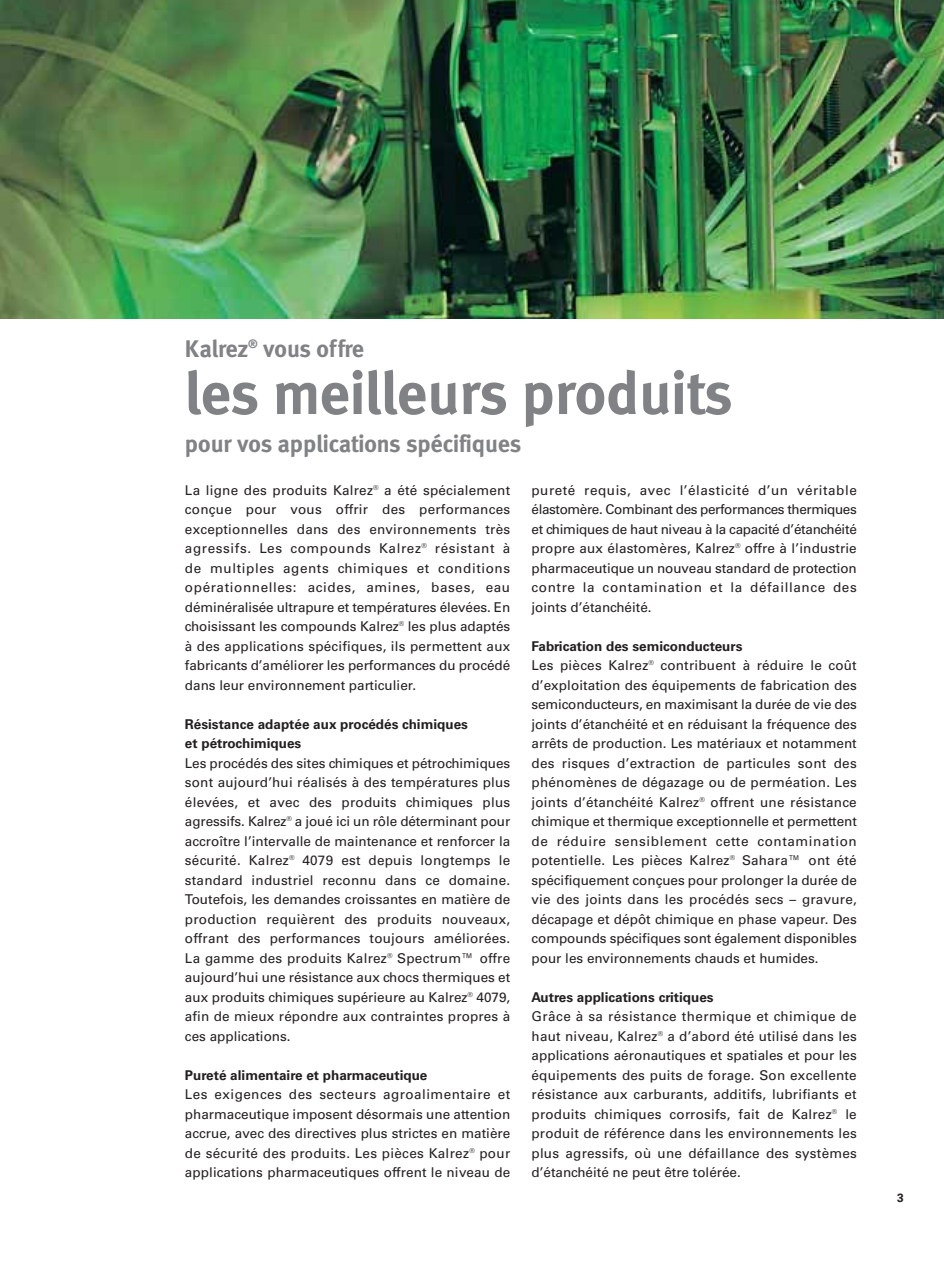
<style>
.page{position:relative;width:944px;height:1276px;background:#fff}
.page>*{position:absolute;margin:0;border:0;box-sizing:border-box;transform-origin:0 0}
.t1{font:700 60px "Meta";color:#808285}
.t2{font:700 24px "Meta";color:#808285}
.t3{font:13.5px/19.5px "Univers";color:#231f20;text-align:justify}
.t4{font:700 13.5px/19.5px "Univers";color:#231f20}
.t5{font:700 12px "Univers";color:#231f20}
.s1{font-weight:700}
</style>
<div class="page">
<img style="left:0;top:0;width:944px;height:319px">
<h2 class="t2" style="left:185px;top:340px;width:181px">Kalrez<sup>®</sup> vous offre</h2>
<h1 class="t1" style="left:185px;top:371px;width:549px">les meilleurs produits</h1>
<h2 class="t2" style="left:185px;top:434px;width:338px">pour vos applications spécifiques</h2>
<p class="t3" style="left:185px;top:481px;width:327px">La ligne des produits Kalrez<sup>®</sup> a été spécialement conçue pour vous offrir des performances exceptionnelles dans des environnements très agressifs. Les compounds Kalrez<sup>®</sup> résistant à de multiples agents chimiques et conditions opérationnelles: acides, amines, bases, eau déminéralisée ultrapure et températures élevées. En choisissant les compounds Kalrez<sup>®</sup> les plus adaptés à des applications spécifiques, ils permettent aux fabricants d’améliorer les performances du procédé dans leur environnement particulier.</p>
<p class="t4" style="left:185px;top:715px;width:284px">Résistance adaptée aux procédés chimiques et pétrochimiques</p>
<p class="t3" style="left:185px;top:754px;width:327px">Les procédés des sites chimiques et pétrochimiques sont aujourd’hui réalisés à des températures plus élevées, et avec des produits chimiques plus agressifs. Kalrez<sup>®</sup> a joué ici un rôle déterminant pour accroître l’intervalle de maintenance et renforcer la sécurité. Kalrez<sup>®</sup> 4079 est depuis longtemps le standard industriel reconnu dans ce domaine.<br>Toutefois, les demandes croissantes en matière de production requièrent des produits nouveaux, offrant des performances toujours améliorées.<br>La gamme des produits Kalrez<sup>®</sup> Spectrum™ offre aujourd’hui une résistance aux chocs thermiques et aux produits chimiques supérieure au Kalrez<sup>®</sup> 4079, afin de mieux répondre aux contraintes propres à ces applications.</p>
<p class="t4" style="left:185px;top:1066px;width:244px">Pureté alimentaire et pharmaceutique</p>
<p class="t3" style="left:185px;top:1086px;width:327px">Les exigences des secteurs agroalimentaire et pharmaceutique imposent désormais une attention accrue, avec des directives plus strictes en matière de sécurité des produits. Les pièces Kalrez<sup>®</sup> pour applications pharmaceutiques offrent le niveau de</p>
<p class="t3" style="left:531px;top:481px;width:327px">pureté requis, avec l’élasticité d’un véritable élastomère. Combinant des performances thermiques et chimiques de haut niveau à la capacité d’étanchéité propre aux élastomères, Kalrez<sup>®</sup> offre à l’industrie pharmaceutique un nouveau standard de protection contre la contamination et la défaillance des joints d’étanchéité.</p>
<p class="t3" style="left:531px;top:637px;width:327px;text-align:left"><span class="s1">Fabrication des semiconducteurs<br></span>Les pièces Kalrez<sup>®</sup> contribuent à réduire le coût d’exploitation des équipements de fabrication des semiconducteurs, en maximisant la durée de vie des joints d’étanchéité et en réduisant la fréquence des arrêts de production. Les matériaux et notamment des risques d’extraction de particules sont des phénomènes de dégazage ou de perméation. Les joints d’étanchéité Kalrez<sup>®</sup> offrent une résistance chimique et thermique exceptionnelle et permettent de réduire sensiblement cette contamination potentielle. Les pièces Kalrez<sup>®</sup> Sahara™ ont été spécifiquement conçues pour prolonger la durée de vie des joints dans les procédés secs – gravure, décapage et dépôt chimique en phase vapeur. Des compounds spécifiques sont également disponibles pour les environnements chauds et humides.</p>
<p class="t4" style="left:531px;top:988px;width:184px">Autres applications critiques</p>
<p class="t3" style="left:531px;top:1008px;width:327px">Grâce à sa résistance thermique et chimique de haut niveau, Kalrez<sup>®</sup> a d’abord été utilisé dans les applications aéronautiques et spatiales et pour les équipements des puits de forage. Son excellente résistance aux carburants, additifs, lubrifiants et produits chimiques corrosifs, fait de Kalrez<sup>®</sup> le produit de référence dans les environnements les plus agressifs, où une défaillance des systèmes d’étanchéité ne peut être tolérée.</p>
<p class="t5" style="left:897px;top:1193px;width:8px">3</p>
</div>
